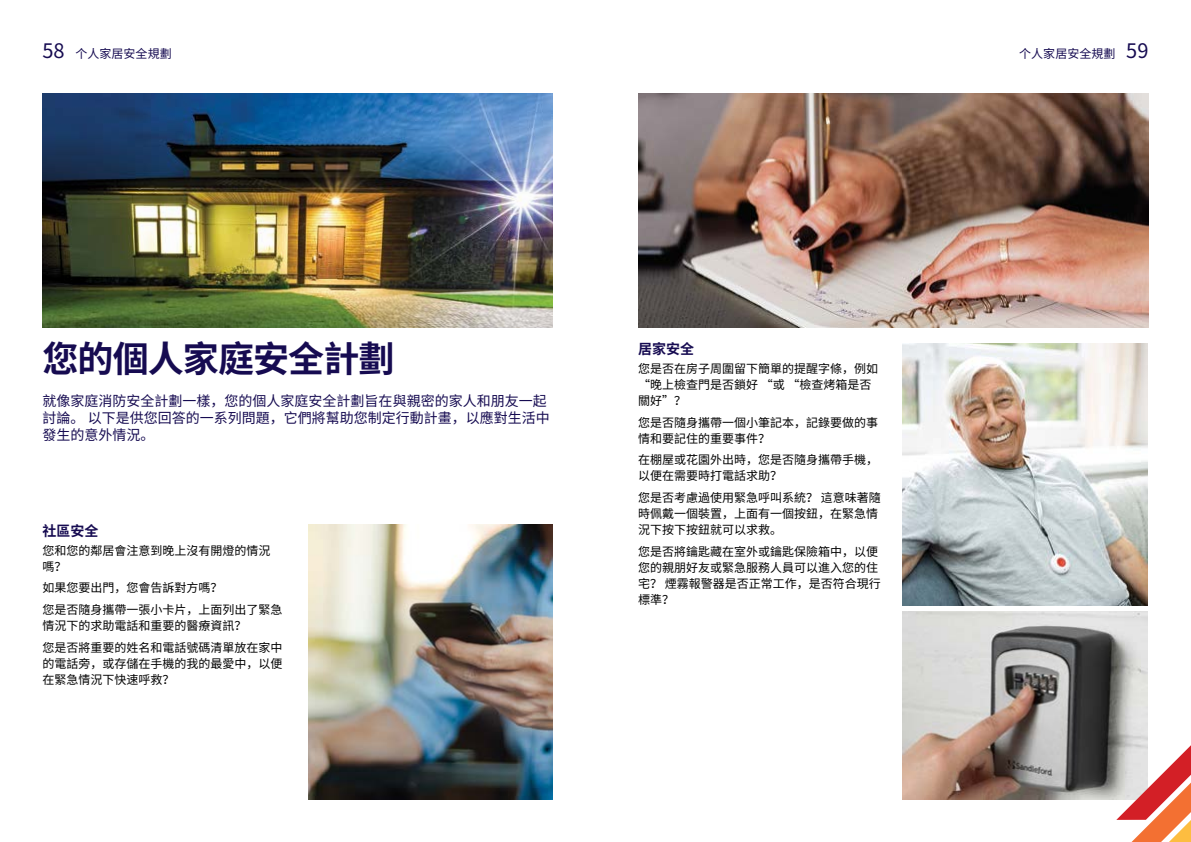
<style>
.page{position:relative;width:1191px;height:842px;background:#fff}
.page>*{position:absolute;margin:0;border:0;box-sizing:border-box;transform-origin:0 0}
.Section_Major_Header_White{font:700 36px "Noto Sans CJ Ksc";letter-spacing:-.025em;color:#160b51}
.Advice_1st_Page{font:14px/17px "Noto Sans CJ Ksc";color:#160b51}
.MAIN_SubHEADER{font:700 14px "Noto Sans CJ Ksc";color:#160b51}
.MAIN_BODY_TXT{font:12px/16px "Noto Sans CJ Ksc";color:#000}
.Folio_txt_left{font:12px "Noto Sans CJ Ksc";color:#160b51}
.FOLIO_TXT{font:12px "Noto Sans CJ Ksc";color:#160b51}
.s1{font-size:20px}
</style>
<div class="page">
<img style="left:309px;top:525px;width:244px;height:274px">
<img style="left:43px;top:94px;width:510px;height:233px">
<img style="left:638px;top:94px;width:510px;height:233px">
<img style="left:902px;top:612px;width:245px;height:187px">
<img style="left:902px;top:343px;width:245px;height:263px">
<svg style="left:1116px;top:745px;width:75px;height:97px"></svg>
<p class="Folio_txt_left" style="left:43px;top:47px;width:131px"><span class="s1">58</span> 个人家居安全規劃</p>
<p class="Section_Major_Header_White" style="left:43px;top:338px;width:353px">您的個人家庭安全計劃</p>
<p class="Advice_1st_Page" style="left:43px;top:392px;width:509px">就像家庭消防安全計劃一樣，您的個人家庭安全計劃旨在與親密的家人和朋友一起討論。 以下是供您回答的一系列問題，它們將幫助您制定行動計畫，以應對生活中發生的意外情況。</p>
<p class="MAIN_SubHEADER" style="left:43px;top:523px;width:57px">社區安全</p>
<p class="MAIN_BODY_TXT" style="left:43px;top:542px;width:230px">您和您的鄰居會注意到晚上沒有開燈的情況嗎？</p>
<p class="MAIN_BODY_TXT" style="left:43px;top:580px;width:181px">如果您要出門，您會告訴對方嗎？</p>
<p class="MAIN_BODY_TXT" style="left:43px;top:602px;width:242px">您是否隨身攜帶一張小卡片，上面列出了緊急情況下的求助電話和重要的醫療資訊？</p>
<p class="MAIN_BODY_TXT" style="left:43px;top:639px;width:242px;text-align:justify">您是否將重要的姓名和電話號碼清單放在家中的電話旁，或存儲在手機的我的最愛中，以便在緊急情況下快速呼救？</p>
<p class="MAIN_SubHEADER" style="left:638px;top:341px;width:57px">居家安全</p>
<p class="MAIN_BODY_TXT" style="left:638px;top:361px;width:241px">您是否在房子周圍留下簡單的提醒字條，例如“晚上檢查門是否鎖好 “或 “檢查烤箱是否關好”？</p>
<p class="MAIN_BODY_TXT" style="left:638px;top:415px;width:241px">您是否隨身攜帶一個小筆記本，記錄要做的事情和要記住的重要事件？</p>
<p class="MAIN_BODY_TXT" style="left:638px;top:452px;width:241px">在棚屋或花園外出時，您是否隨身攜帶手機，以便在需要時打電話求助？</p>
<p class="MAIN_BODY_TXT" style="left:638px;top:490px;width:244px">您是否考慮過使用緊急呼叫系統？ 這意味著隨時佩戴一個裝置，上面有一個按鈕，在緊急情況下按下按鈕就可以求救。</p>
<p class="MAIN_BODY_TXT" style="left:638px;top:544px;width:244px">您是否將鑰匙藏在室外或鑰匙保險箱中，以便您的親朋好友或緊急服務人員可以進入您的住宅？ 煙霧報警器是否正常工作，是否符合現行標準？</p>
<p class="FOLIO_TXT" style="left:1019px;top:47px;width:131px">个人家居安全規劃 <span class="s1">59</span></p>
</div>
